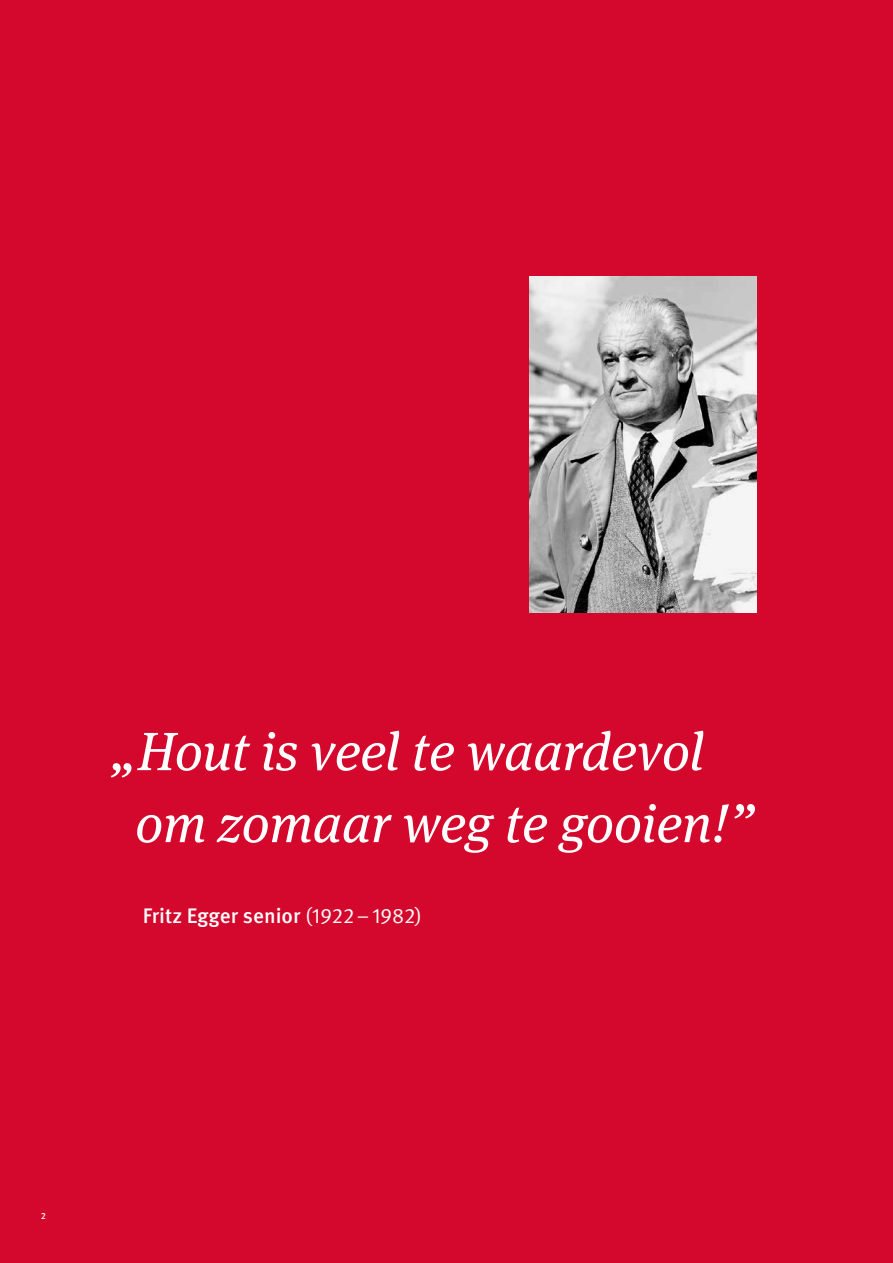
<style>
.page{position:relative;width:893px;height:1263px;background:#d4082c}
.page>*{position:absolute;margin:0;border:0;box-sizing:border-box;transform-origin:0 0}
.t1{font:italic 54px/72px "Meta Serif Pro";color:#fff}
.t2{font:500 21px "Meta Pro";color:#fff}
.t3{font:500 9px "Meta Pro";color:#fff}
.s1{font-weight:400}
</style>
<div class="page">
<img style="left:529px;top:277px;width:228px;height:335px">
<p class="t1" style="left:135px;top:713px;width:620px;text-indent:-25px">„Hout is veel te waardevol om zomaar weg te gooien!”</p>
<p class="t2" style="left:143px;top:903px;width:281px">Fritz Egger senior <span class="s1">(1922–1982)</span></p>
<p class="t3" style="left:41px;top:1210px;width:7px">2</p>
</div>
